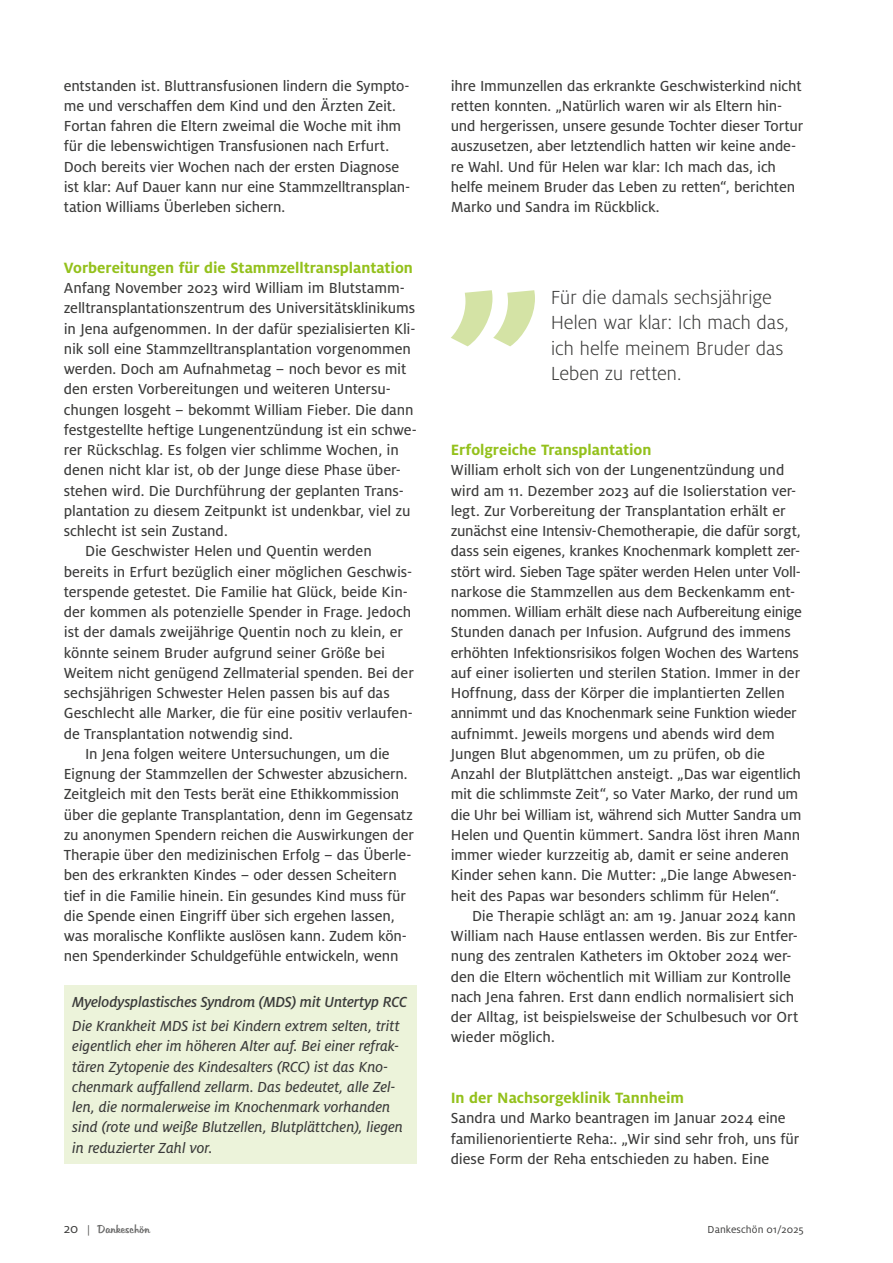
<style>
.page{position:relative;width:893px;height:1263px;background:#fff}
.page>*{position:absolute;margin:0;border:0;box-sizing:border-box;transform-origin:0 0}
.Fließtext{font:300 21px/25.5px "Milo Pro";letter-spacing:-.015em;color:#3b3b3a}
.Zwiti{font:700 16.5px "Milo Pro";letter-spacing:-.005em;color:#94c11c}
.Fließtext-2{font:16.2px/20.2px "Milo Pro Text";letter-spacing:-.01em;color:#3b3b3a}
.Fließtext-3{font:italic 16.2px/20.2px "Milo Pro Text";letter-spacing:-.005em;color:#3b3b3a}
.Fließtext-4{font:italic 500 16.2px "Milo Pro";letter-spacing:-.015em;color:#3b3b3a}
.t1{font:11.25px "Milo Pro";letter-spacing:.01em;color:#3b3b3a}
.t2{font:11.25px "Tabitha";color:#6a6a69}
.s1{font-family:"Milo Pro";font-size:14.25px;color:#3b3b3a}
.s2{font-family:"Milo Pro";font-size:10.5px;color:#3b3b3a}
</style>
<div class="page">
<svg style="left:451px;top:290px;width:84px;height:56px"></svg>
<div style="left:64px;top:985px;width:353px;height:179px;background:#ecf3da"></div>
<p class="Fließtext-2" style="left:64px;top:75px;width:348px">entstanden ist. Bluttransfusionen lindern die Sympto&shy;me und verschaffen dem Kind und den Ärzten Zeit.<br>Fortan fahren die Eltern zweimal die Woche mit ihm für die lebenswichtigen Transfusionen nach Erfurt.<br>Doch bereits vier Wochen nach der ersten Diagnose ist klar: Auf Dauer kann nur eine Stammzelltransplan&shy;tation Williams Überleben sichern.</p>
<p class="Zwiti" style="left:64px;top:258px;width:351px">Vorbereitungen für die Stammzelltransplantation</p>
<p class="Fließtext-2" style="left:64px;top:278px;width:354px">Anfang November 2023 wird William im Blutstamm&shy;zelltransplantationszentrum des Universitätsklinikums in Jena aufgenommen. In der dafür spezialisierten Kli&shy;nik soll eine Stammzelltransplantation vorgenommen werden. Doch am Aufnahmetag – noch bevor es mit den ersten Vorbereitungen und weiteren Untersu&shy;chungen losgeht – bekommt William Fieber. Die dann festgestellte heftige Lungenentzündung ist ein schwe&shy;rer Rückschlag. Es folgen vier schlimme Wochen, in denen nicht klar ist, ob der Junge diese Phase über&shy;stehen wird. Die Durchführung der geplanten Trans&shy;plantation zu diesem Zeitpunkt ist undenkbar, viel zu schlecht ist sein Zustand.</p>
<p class="Fließtext-2" style="left:64px;top:541px;width:352px;text-indent:21px">Die Geschwister Helen und Quentin werden bereits in Erfurt bezüglich einer möglichen Geschwis&shy;terspende getestet. Die Familie hat Glück, beide Kin&shy;der kommen als potenzielle Spender in Frage. Jedoch ist der damals zweijährige Quentin noch zu klein, er könnte seinem Bruder aufgrund seiner Größe bei Weitem nicht genügend Zellmaterial spenden. Bei der sechsjährigen Schwester Helen passen bis auf das Geschlecht alle Marker, die für eine positiv verlaufen&shy;de Transplantation notwendig sind.</p>
<p class="Fließtext-2" style="left:64px;top:744px;width:352px;text-indent:21px">In Jena folgen weitere Untersuchungen, um die Eignung der Stammzellen der Schwester abzusichern.<br>Zeitgleich mit den Tests berät eine Ethikkommission über die geplante Transplantation, denn im Gegensatz zu anonymen Spendern reichen die Auswirkungen der Therapie über den medizinischen Erfolg – das Überle&shy;ben des erkrankten Kindes – oder dessen Scheitern tief in die Familie hinein. Ein gesundes Kind muss für die Spende einen Eingriff über sich ergehen lassen, was moralische Konflikte auslösen kann. Zudem kön&shy;nen Spenderkinder Schuldgefühle entwickeln, wenn</p>
<p class="Fließtext-4" style="left:72px;top:992px;width:336px">Myelodysplastisches Syndrom (MDS) mit Untertyp RCC</p>
<p class="Fließtext-3" style="left:72px;top:1016px;width:332px">Die Krankheit MDS ist bei Kindern extrem selten, tritt eigentlich eher im höheren Alter auf. Bei einer refrak&shy;tären Zytopenie des Kindesalters (RCC) ist das Kno&shy;chenmark auffallend zellarm. Das bedeutet, alle Zel&shy;len, die normalerweise im Knochenmark vorhanden sind (rote und weiße Blutzellen, Blutplättchen), liegen in reduzierter Zahl vor.</p>
<p class="t2" style="left:64px;top:1221px;width:87px"><span class="s1">20</span> <span class="s2">|</span> Dankeschön</p>
<p class="Fließtext-2" style="left:451px;top:76px;width:354px">ihre Immunzellen das erkrankte Geschwisterkind nicht retten konnten. „Natürlich waren wir als Eltern hin&shy;und hergerissen, unsere gesunde Tochter dieser Tortur auszusetzen, aber letztendlich hatten wir keine ande&shy;re Wahl. Und für Helen war klar: Ich mach das, ich helfe meinem Bruder das Leben zu retten“, berichten Marko und Sandra im Rückblick.</p>
<p class="Fließtext" style="left:551px;top:285px;width:240px">Für die damals sechsjährige<br>Helen war klar: Ich mach das, ich helfe meinem Bruder das<br>Leben zu retten.</p>
<p class="Zwiti" style="left:451px;top:440px;width:202px">Erfolgreiche Transplantation</p>
<p class="Fließtext-2" style="left:451px;top:460px;width:353px">William erholt sich von der Lungenentzündung und wird am 11. Dezember 2023 auf die Isolierstation ver&shy;legt. Zur Vorbereitung der Transplantation erhält er zunächst eine Intensiv-Chemotherapie, die dafür sorgt, dass sein eigenes, krankes Knochenmark komplett zer&shy;stört wird. Sieben Tage später werden Helen unter Voll&shy;narkose die Stammzellen aus dem Beckenkamm ent&shy;nommen. William erhält diese nach Aufbereitung einige Stunden danach per Infusion. Aufgrund des immens erhöhten Infektionsrisikos folgen Wochen des Wartens auf einer isolierten und sterilen Station. Immer in der Hoffnung, dass der Körper die implantierten Zellen annimmt und das Knochenmark seine Funktion wieder aufnimmt. Jeweils morgens und abends wird dem Jungen Blut abgenommen, um zu prüfen, ob die Anzahl der Blutplättchen ansteigt. „Das war eigentlich mit die schlimmste Zeit“, so Vater Marko, der rund um die Uhr bei William ist, während sich Mutter Sandra um Helen und Quentin kümmert. Sandra löst ihren Mann immer wieder kurzzeitig ab, damit er seine anderen Kinder sehen kann. Die Mutter: „Die lange Abwesen&shy;heit des Papas war besonders schlimm für Helen“.</p>
<p class="Fließtext-2" style="left:451px;top:906px;width:349px;text-indent:21px">Die Therapie schlägt an: am 19. Januar 2024 kann William nach Hause entlassen werden. Bis zur Entfer&shy;nung des zentralen Katheters im Oktober 2024 wer&shy;den die Eltern wöchentlich mit William zur Kontrolle nach Jena fahren. Erst dann endlich normalisiert sich der Alltag, ist beispielsweise der Schulbesuch vor Ort wieder möglich.</p>
<p class="Zwiti" style="left:451px;top:1088px;width:235px">In der Nachsorgeklinik Tannheim</p>
<p class="Fließtext-2" style="left:451px;top:1108px;width:350px">Sandra und Marko beantragen im Januar 2024 eine familienorientierte Reha:. „Wir sind sehr froh, uns für diese Form der Reha entschieden zu haben. Eine</p>
<p class="t1" style="left:708px;top:1223px;width:98px">Dankeschön 01/2025</p>
</div>
